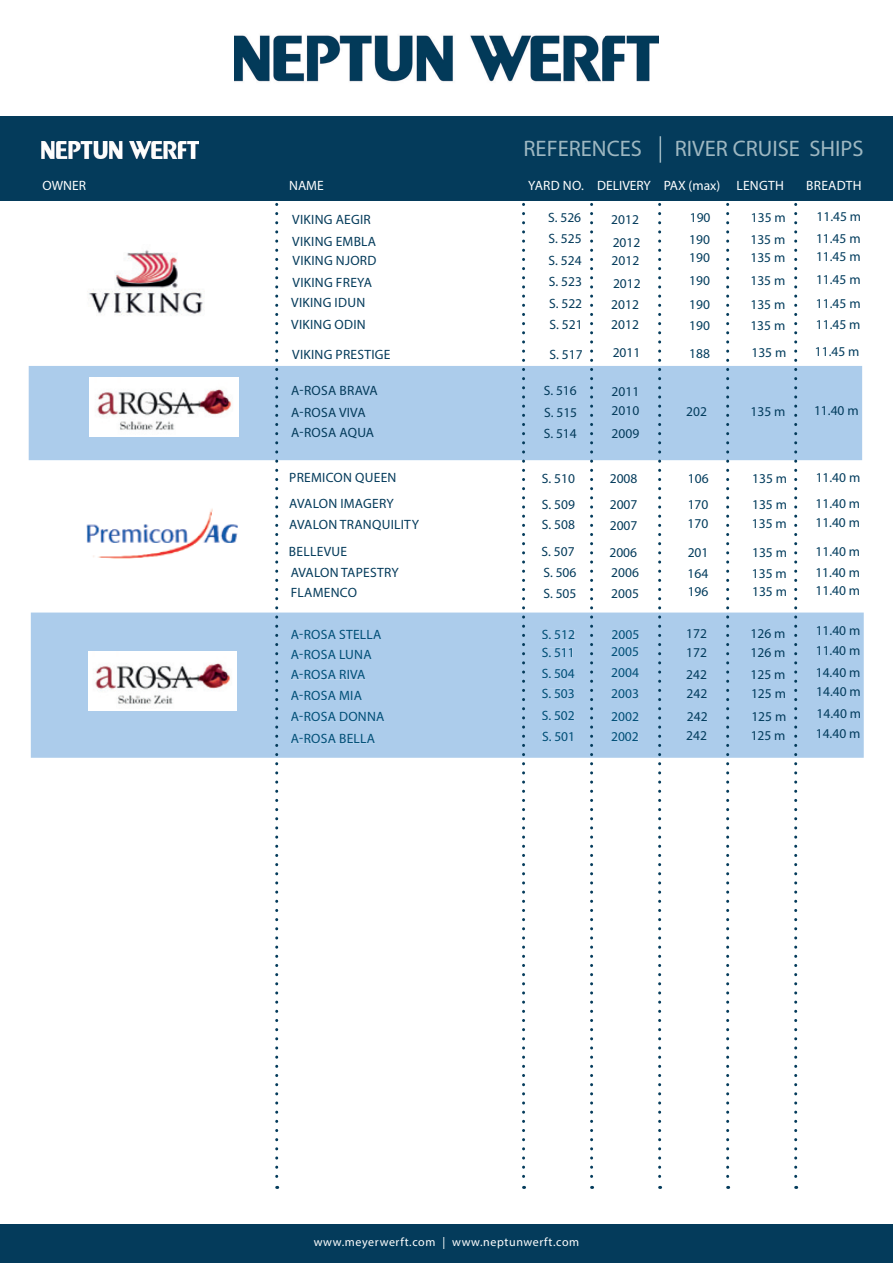
<style>
.page{position:relative;width:893px;height:1263px;background:#fff}
.page>*{position:absolute;margin:0;border:0;box-sizing:border-box;transform-origin:0 0}
.t1{font:22.5px "Myriad Pro";color:#9db7c1}
.t2{font:13.5px/22px "Myriad Pro";letter-spacing:.02em;color:#043b5b}
.t3{font:13.5px "Myriad Pro";color:#023c5d}
.t4{font:13.5px/21.1px "Myriad Pro";letter-spacing:.02em;color:#014f77}
.t5{font:13.5px "Myriad Pro";color:#fff}
.t6{font:13.5px/23.2px "Myriad Pro";color:#043b5b}
.t7{font:13.5px "Myriad Pro";letter-spacing:.02em;color:#fff}
.t8{font:12px "Myriad Pro";letter-spacing:.05em;color:#fff}
</style>
<div class="page">
<div style="left:29px;top:366px;width:833px;height:94px;background:#accceb"></div>
<div style="left:31px;top:612px;width:833px;height:146px;background:#accceb"></div>
<div style="left:291px;top:629px;width:91px;height:10px;background:#accceb"></div>
<div style="left:542px;top:629px;width:32px;height:10px;background:#accceb"></div>
<div style="left:612px;top:630px;width:26px;height:9px;background:#accceb"></div>
<div style="left:291px;top:649px;width:81px;height:10px;background:#accceb"></div>
<div style="left:291px;top:670px;width:75px;height:9px;background:#accceb"></div>
<div style="left:291px;top:690px;width:71px;height:10px;background:#accceb"></div>
<div style="left:291px;top:712px;width:94px;height:9px;background:#accceb"></div>
<div style="left:291px;top:734px;width:84px;height:9px;background:#accceb"></div>
<div style="left:542px;top:710px;width:32px;height:10px;background:#accceb"></div>
<div style="left:542px;top:668px;width:32px;height:10px;background:#accceb"></div>
<div style="left:542px;top:648px;width:30px;height:9px;background:#accceb"></div>
<div style="left:542px;top:689px;width:32px;height:9px;background:#accceb"></div>
<div style="left:543px;top:732px;width:30px;height:9px;background:#accceb"></div>
<div style="left:612px;top:712px;width:26px;height:9px;background:#accceb"></div>
<div style="left:612px;top:647px;width:26px;height:9px;background:#accceb"></div>
<div style="left:612px;top:668px;width:27px;height:9px;background:#accceb"></div>
<div style="left:612px;top:689px;width:26px;height:9px;background:#accceb"></div>
<div style="left:612px;top:732px;width:26px;height:9px;background:#accceb"></div>
<img style="left:88px;top:250px;width:117px;height:66px">
<svg style="left:275px;top:204px;width:3px;height:985px"></svg>
<svg style="left:522px;top:204px;width:3px;height:985px"></svg>
<svg style="left:590px;top:204px;width:3px;height:985px"></svg>
<svg style="left:658px;top:204px;width:3px;height:985px"></svg>
<svg style="left:726px;top:204px;width:3px;height:985px"></svg>
<svg style="left:794px;top:204px;width:3px;height:985px"></svg>
<img style="left:90px;top:378px;width:148px;height:58px">
<img style="left:86px;top:508px;width:152px;height:51px">
<img style="left:88px;top:652px;width:148px;height:58px">
<div style="left:0;top:117px;width:893px;height:84px;background:#043b5b"></div>
<div style="left:0;top:1225px;width:893px;height:38px;background:#043b5b"></div>
<img style="left:234px;top:35px;width:424px;height:47px">
<svg style="left:660px;top:136px;width:1px;height:27px"></svg>
<img style="left:41px;top:142px;width:157px;height:16px">
<h1 class="t1" style="left:523px;top:135px;width:120px">REFERENCES</h1>
<h1 class="t1" style="left:675px;top:135px;width:190px">RIVER CRUISE SHIPS</h1>
<p class="t5" style="left:43px;top:177px;width:45px">OWNER</p>
<p class="t5" style="left:289px;top:177px;width:36px">NAME</p>
<p class="t5" style="left:528px;top:177px;width:257px">YARD NO. DELIVERY PAX (max) LENGTH</p>
<p class="t7" style="left:806px;top:177px;width:57px">BREADTH</p>
<p class="t2" style="left:292px;top:208px;width:85px">VIKING AEGIR<br>VIKING EMBLA</p>
<p class="t2" style="left:548px;top:206px;width:35px;line-height:21.5px">S. 526<br>S. 525</p>
<p class="t6" style="left:611px;top:207px;width:31px">2012<br>2012</p>
<p class="t2" style="left:293px;top:249px;width:85px">VIKING NJORD<br>VIKING FREYA</p>
<p class="t6" style="left:612px;top:249px;width:31px">2012<br>2012</p>
<p class="t2" style="left:548px;top:249px;width:35px;line-height:21.5px">S. 524<br>S. 523</p>
<p class="t2" style="left:291px;top:292px;width:76px">VIKING IDUN<br>VIKING ODIN</p>
<p class="t2" style="left:549px;top:292px;width:35px;line-height:21.5px">S. 522<br>S. 521</p>
<p class="t6" style="left:611px;top:295px;width:29px;line-height:19.8px">2012<br>2012</p>
<p class="t2" style="left:292px;top:343px;width:100px">VIKING PRESTIGE</p>
<p class="t2" style="left:549px;top:343px;width:35px">S. 517</p>
<p class="t2" style="left:613px;top:341px;width:29px">2011</p>
<p class="t2" style="left:291px;top:379px;width:88px">A-ROSA BRAVA<br>A-ROSA VIVA</p>
<p class="t2" style="left:544px;top:380px;width:35px;line-height:21.5px">S. 516<br>S. 515</p>
<p class="t6" style="left:612px;top:381px;width:29px;line-height:19.8px">2011<br>2010</p>
<p class="t2" style="left:291px;top:422px;width:85px">A-ROSA AQUA</p>
<p class="t2" style="left:544px;top:422px;width:35px">S. 514</p>
<p class="t2" style="left:612px;top:422px;width:29px">2009</p>
<p class="t2" style="left:289px;top:467px;width:109px">PREMICON QUEEN</p>
<p class="t2" style="left:542px;top:467px;width:35px">S. 510</p>
<p class="t2" style="left:610px;top:467px;width:29px">2008</p>
<p class="t2" style="left:289px;top:493px;width:106px">AVALON IMAGERY</p>
<p class="t2" style="left:542px;top:493px;width:35px">S. 509</p>
<p class="t2" style="left:610px;top:493px;width:29px">2007</p>
<p class="t2" style="left:289px;top:513px;width:131px">AVALON TRANQUILITY</p>
<p class="t2" style="left:542px;top:513px;width:35px">S. 508</p>
<p class="t2" style="left:610px;top:514px;width:29px">2007</p>
<p class="t2" style="left:289px;top:540px;width:60px">BELLEVUE</p>
<p class="t2" style="left:542px;top:541px;width:35px">S. 507</p>
<p class="t2" style="left:609px;top:541px;width:29px">2006</p>
<p class="t2" style="left:291px;top:561px;width:109px">AVALON TAPESTRY</p>
<p class="t2" style="left:543px;top:561px;width:35px">S. 506</p>
<p class="t2" style="left:611px;top:562px;width:29px">2006</p>
<p class="t2" style="left:291px;top:581px;width:68px">FLAMENCO</p>
<p class="t2" style="left:543px;top:582px;width:35px">S. 505</p>
<p class="t2" style="left:611px;top:582px;width:29px">2005</p>
<p class="t4" style="left:291px;top:623px;width:92px">A-ROSA STELLA</p>
<p class="t4" style="left:542px;top:623px;width:35px">S. 512</p>
<p class="t4" style="left:612px;top:623px;width:29px">2005</p>
<p class="t4" style="left:291px;top:643px;width:95px">A-ROSA LUNA<br>A-ROSA RIVA<br>A-ROSA MIA<br>A-ROSA DONNA<br>A-ROSA BELLA</p>
<p class="t4" style="left:611px;top:641px;width:29px;text-align:justify">2005<br>2004<br>2003</p>
<p class="t4" style="left:611px;top:725px;width:29px">2002</p>
<p class="t4" style="left:542px;top:642px;width:35px">S. 511</p>
<p class="t4" style="left:542px;top:683px;width:35px">S. 503</p>
<p class="t4" style="left:542px;top:725px;width:35px">S. 501</p>
<p class="t4" style="left:542px;top:662px;width:35px">S. 504</p>
<p class="t4" style="left:542px;top:704px;width:35px">S. 502</p>
<p class="t4" style="left:611px;top:705px;width:29px">2002</p>
<p class="t3" style="left:690px;top:209px;width:22px">190</p>
<p class="t3" style="left:751px;top:209px;width:36px">135 m</p>
<p class="t3" style="left:816px;top:208px;width:46px">11.45 m</p>
<p class="t3" style="left:689px;top:231px;width:22px">190</p>
<p class="t3" style="left:750px;top:231px;width:36px">135 m</p>
<p class="t3" style="left:816px;top:230px;width:46px">11.45 m</p>
<p class="t3" style="left:689px;top:249px;width:22px">190</p>
<p class="t3" style="left:750px;top:249px;width:36px">135 m</p>
<p class="t3" style="left:816px;top:248px;width:46px">11.45 m</p>
<p class="t3" style="left:689px;top:272px;width:22px">190</p>
<p class="t3" style="left:750px;top:272px;width:36px">135 m</p>
<p class="t3" style="left:816px;top:271px;width:46px">11.45 m</p>
<p class="t3" style="left:689px;top:296px;width:22px">190</p>
<p class="t3" style="left:750px;top:296px;width:36px">135 m</p>
<p class="t3" style="left:816px;top:295px;width:46px">11.45 m</p>
<p class="t3" style="left:689px;top:318px;width:22px">190</p>
<p class="t3" style="left:750px;top:318px;width:36px">135 m</p>
<p class="t3" style="left:816px;top:317px;width:46px">11.45 m</p>
<p class="t3" style="left:689px;top:345px;width:22px">188</p>
<p class="t3" style="left:751px;top:344px;width:36px">135 m</p>
<p class="t3" style="left:815px;top:343px;width:46px">11.45 m</p>
<p class="t3" style="left:686px;top:403px;width:22px">202</p>
<p class="t3" style="left:751px;top:403px;width:36px">135 m</p>
<p class="t3" style="left:814px;top:402px;width:46px">11.40 m</p>
<p class="t3" style="left:688px;top:470px;width:22px">106</p>
<p class="t3" style="left:752px;top:470px;width:36px">135 m</p>
<p class="t3" style="left:816px;top:469px;width:46px">11.40 m</p>
<p class="t3" style="left:688px;top:496px;width:22px">170</p>
<p class="t3" style="left:752px;top:496px;width:36px">135 m</p>
<p class="t3" style="left:815px;top:495px;width:46px">11.40 m</p>
<p class="t3" style="left:688px;top:515px;width:22px">170</p>
<p class="t3" style="left:752px;top:515px;width:36px">135 m</p>
<p class="t3" style="left:815px;top:514px;width:46px">11.40 m</p>
<p class="t3" style="left:688px;top:544px;width:22px">201</p>
<p class="t3" style="left:752px;top:544px;width:36px">135 m</p>
<p class="t3" style="left:815px;top:543px;width:46px">11.40 m</p>
<p class="t3" style="left:688px;top:565px;width:22px">164</p>
<p class="t3" style="left:752px;top:565px;width:36px">135 m</p>
<p class="t3" style="left:815px;top:564px;width:46px">11.40 m</p>
<p class="t3" style="left:688px;top:583px;width:22px">196</p>
<p class="t3" style="left:752px;top:583px;width:36px">135 m</p>
<p class="t3" style="left:815px;top:582px;width:46px">11.40 m</p>
<p class="t3" style="left:686px;top:625px;width:22px">172</p>
<p class="t3" style="left:751px;top:625px;width:36px">126 m</p>
<p class="t3" style="left:816px;top:623px;width:46px">11.40 m</p>
<p class="t3" style="left:686px;top:644px;width:22px">172</p>
<p class="t3" style="left:751px;top:644px;width:36px">126 m</p>
<p class="t3" style="left:816px;top:642px;width:46px">11.40 m</p>
<p class="t3" style="left:687px;top:685px;width:22px">242</p>
<p class="t3" style="left:751px;top:685px;width:36px">125 m</p>
<p class="t3" style="left:816px;top:683px;width:46px">14.40 m</p>
<p class="t3" style="left:687px;top:708px;width:22px">242</p>
<p class="t3" style="left:751px;top:708px;width:36px">125 m</p>
<p class="t3" style="left:816px;top:706px;width:46px">14.40 m</p>
<p class="t3" style="left:686px;top:728px;width:22px">242</p>
<p class="t3" style="left:751px;top:728px;width:36px">125 m</p>
<p class="t3" style="left:816px;top:725px;width:46px">14.40 m</p>
<p class="t3" style="left:686px;top:666px;width:22px">242</p>
<p class="t3" style="left:751px;top:666px;width:36px">125 m</p>
<p class="t3" style="left:816px;top:664px;width:46px">14.40 m</p>
<p class="t8" style="left:314px;top:1234px;width:267px">www.meyerwerft.com | www.neptunwerft.com</p>
</div>
